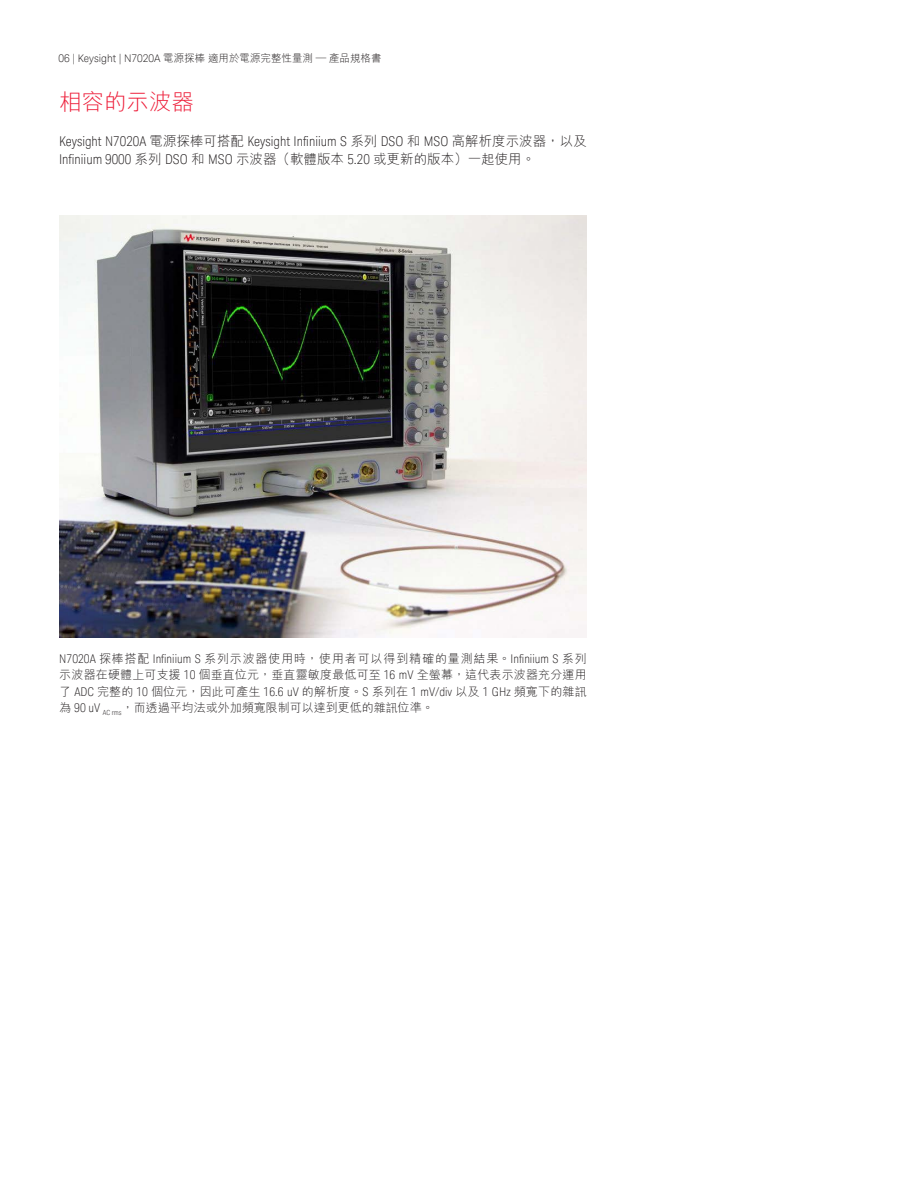
<style>
.page{position:relative;width:918px;height:1188px;background:#fff}
.page>*{position:absolute;margin:0;border:0;box-sizing:border-box;transform-origin:0 0}
.Head_1{font:300 22.5px "M Hei HK";color:#ed1a36}
.Body{font:300 condensed 13.5px/18px "Keysight Sans";color:#231f20}
.Captions{font:300 12px/16.5px "M Hei HK";color:#231f20;text-align:justify}
.t1{font:300 10.5px "M Hei HK";color:#231f20}
.s1{font-family:"Keysight Sans"}
.s2{font-family:"M Hei HK";font-stretch:normal}
.s3{font-family:"Keysight Sans";font-stretch:condensed}
</style>
<div class="page">
<img style="left:59px;top:215px;width:528px;height:422px">
<p class="t1" style="left:59px;top:50px;width:325px"><span class="s1">06 | Keysight | N7020A</span> 電源探棒適用於電源完整性量測 — 產品規格書</p>
<p class="Head_1" style="left:59px;top:86px;width:136px">相容的示波器</p>
<p class="Body" style="left:59px;top:132px;width:529px">Keysight N7020A <span class="s2">電源探棒可搭配</span> Keysight Infiniium S <span class="s2">系列</span> DSO <span class="s2">和</span> MSO <span class="s2">高解析度示波器，以及<br></span>Infiniium 9000 <span class="s2">系列</span> DSO <span class="s2">和</span> MSO <span class="s2">示波器（軟體版本</span> 5.20 <span class="s2">或更新的版本）一起使用。</span></p>
<p class="Captions" style="left:59px;top:650px;width:529px"><span class="s3">N7020A</span> 探棒搭配 <span class="s3">Infiniium S</span> 系列示波器使用時，使用者可以得到精確的量測結果。<span class="s3">Infiniium S</span> 系列示波器在硬體上可支援 <span class="s3">10</span> 個垂直位元，垂直靈敏度最低可至 <span class="s3">16 mV</span> 全螢幕，這代表示波器充分運用了 <span class="s3">ADC</span> 完整的 <span class="s3">10</span> 個位元，因此可產生 <span class="s3">16.6 uV</span> 的解析度。<span class="s3">S</span> 系列在 <span class="s3">1 mV/div</span> 以及 <span class="s3">1 GHz</span> 頻寬下的雜訊為 <span class="s3">90 uV</span> <sub>AC</sub> <sub>rms</sub>，而透過平均法或外加頻寬限制可以達到更低的雜訊位準。</p>
</div>
